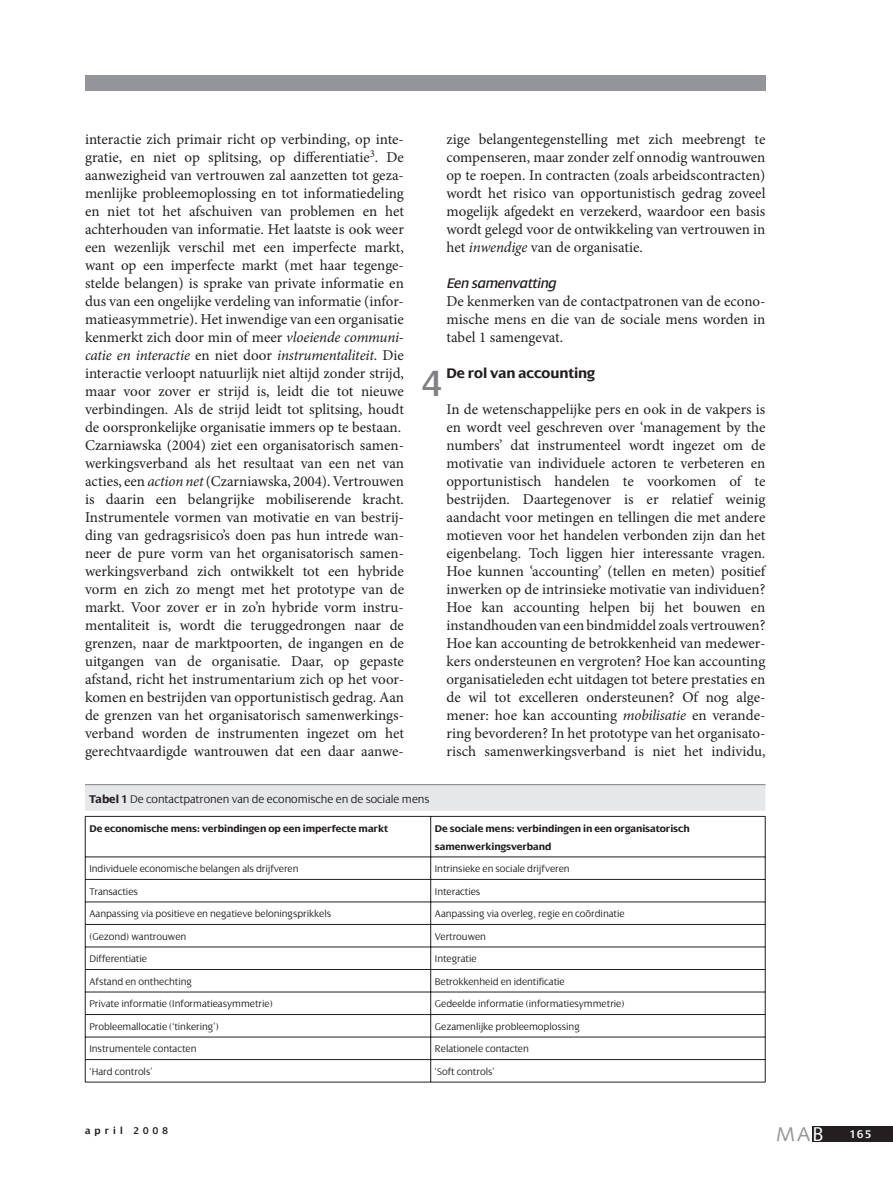
<style>
.page{position:relative;width:893px;height:1191px;background:#fff}
.page>*{position:absolute;margin:0;border:0;box-sizing:border-box;transform-origin:0 0}
.t1{font:39px "Dialog";color:#808285}
.t2{font:19.95px "Syntax LT Std";color:#939598}
.t3{font:15px/18px "Minion Pro";color:#231f20;text-align:justify}
.t4{font:700 15px "Dialog";letter-spacing:-.005em;color:#231f20}
.t5{font:italic 15px "Dialog";letter-spacing:-.005em;color:#231f20}
.t6{font:300 12px "Dialog";letter-spacing:-.005em;color:#231f20}
.t7{font:600 12px "Dialog";color:#fff}
.t8{font:300 10.5px "Dialog";letter-spacing:-.005em;color:#231f20}
.t9{font:700 10.5px/18px "Dialog";letter-spacing:-.005em;color:#231f20}
.t10{font:600 10.5px "Dialog";letter-spacing:.4em;color:#231f20}
.s1{font-style:italic}
.s2{font-weight:700}
.s3{color:#fff}
</style>
<div class="page">
<div style="left:812px;top:1126px;width:81px;height:16px;background:#231f20"></div>
<div style="left:85px;top:75px;width:680px;height:15px;background:#939598"></div>
<hr style="left:85px;top:784px;width:680px;height:1px;background:#231f20">
<div style="left:85px;top:785px;width:680px;height:25px;background:#e6e7e9"></div>
<hr style="left:85px;top:816px;width:346px;height:1px;background:#231f20">
<hr style="left:85px;top:816px;width:1px;height:40px;background:#231f20">
<hr style="left:431px;top:816px;width:334px;height:1px;background:#231f20">
<hr style="left:430px;top:816px;width:1px;height:40px;background:#231f20">
<hr style="left:765px;top:816px;width:1px;height:40px;background:#231f20">
<hr style="left:85px;top:856px;width:346px;height:1px;background:#231f20">
<hr style="left:431px;top:856px;width:334px;height:1px;background:#231f20">
<hr style="left:85px;top:879px;width:346px;height:1px;background:#231f20">
<hr style="left:431px;top:879px;width:334px;height:1px;background:#231f20">
<hr style="left:85px;top:901px;width:346px;height:1px;background:#231f20">
<hr style="left:431px;top:901px;width:334px;height:1px;background:#231f20">
<hr style="left:85px;top:924px;width:346px;height:1px;background:#231f20">
<hr style="left:431px;top:924px;width:334px;height:1px;background:#231f20">
<hr style="left:85px;top:946px;width:346px;height:1px;background:#231f20">
<hr style="left:431px;top:946px;width:334px;height:1px;background:#231f20">
<hr style="left:85px;top:969px;width:346px;height:1px;background:#231f20">
<hr style="left:431px;top:969px;width:334px;height:1px;background:#231f20">
<hr style="left:85px;top:991px;width:346px;height:1px;background:#231f20">
<hr style="left:431px;top:991px;width:334px;height:1px;background:#231f20">
<hr style="left:85px;top:1014px;width:346px;height:1px;background:#231f20">
<hr style="left:431px;top:1014px;width:334px;height:1px;background:#231f20">
<hr style="left:85px;top:1036px;width:346px;height:1px;background:#231f20">
<hr style="left:431px;top:1036px;width:334px;height:1px;background:#231f20">
<hr style="left:85px;top:1059px;width:346px;height:1px;background:#231f20">
<svg style="left:85px;top:857px;width:1px;height:224px"></svg>
<hr style="left:431px;top:1059px;width:334px;height:1px;background:#231f20">
<svg style="left:430px;top:857px;width:1px;height:224px"></svg>
<svg style="left:765px;top:857px;width:1px;height:224px"></svg>
<hr style="left:85px;top:1081px;width:346px;height:1px;background:#231f20">
<hr style="left:431px;top:1081px;width:334px;height:1px;background:#231f20">
<p class="t3" style="left:85px;top:132px;width:320px;text-align:left">interactie zich primair richt op verbinding, op inte&shy;gratie, en niet op splitsing, op differentiatie<sup>3</sup>. De aanwezigheid van vertrouwen zal aanzetten tot geza&shy;menlijke probleemoplossing en tot informatiedeling en niet tot het afschuiven van problemen en het achterhouden van informatie. Het laatste is ook weer een wezenlijk verschil met een imperfecte markt, want op een imperfecte markt (met haar tegenge&shy;stelde belangen) is sprake van private informatie en dus van een ongelijke verdeling van informatie (infor&shy;matieasymmetrie). Het inwendige van een organisatie kenmerkt zich door min of meer <span class="s1">vloeiende communi&shy;catie en interactie</span> en niet door <span class="s1">instrumentaliteit</span>. Die interactie verloopt natuurlijk niet altijd zonder strijd, maar voor zover er strijd is, leidt die tot nieuwe verbindingen. Als de strijd leidt tot splitsing, houdt de oorspronkelijke organisatie immers op te bestaan.<br>Czarniawska (2004) ziet een organisatorisch samen&shy;werkingsverband als het resultaat van een net van acties, een <span class="s1">action net</span> (Czarniawska, 2004). Vertrouwen is daarin een belangrijke mobiliserende kracht.<br>Instrumentele vormen van motivatie en van bestrij&shy;ding van gedragsrisico’s doen pas hun intrede wan&shy;neer de pure vorm van het organisatorisch samen&shy;werkingsverband zich ontwikkelt tot een hybride vorm en zich zo mengt met het prototype van de markt. Voor zover er in zo’n hybride vorm instru&shy;mentaliteit is, wordt die teruggedrongen naar de grenzen, naar de marktpoorten, de ingangen en de uitgangen van de organisatie. Daar, op gepaste afstand, richt het instrumentarium zich op het voor&shy;komen en bestrijden van opportunistisch gedrag. Aan de grenzen van het organisatorisch samenwerkings&shy;verband worden de instrumenten ingezet om het gerechtvaardigde wantrouwen dat een daar aanwe-</p>
<p class="t3" style="left:446px;top:132px;width:320px">zige belangentegenstelling met zich meebrengt te compenseren, maar zonder zelf onnodig wantrouwen op te roepen. In contracten (zoals arbeidscontracten) wordt het risico van opportunistisch gedrag zoveel mogelijk afgedekt en verzekerd, waardoor een basis wordt gelegd voor de ontwikkeling van vertrouwen in het <span class="s1">inwendige</span> van de organisatie.</p>
<p class="t5" style="left:446px;top:276px;width:111px">Een samenvatting</p>
<p class="t3" style="left:446px;top:294px;width:320px">De kenmerken van de contactpatronen van de econo&shy;mische mens en die van de sociale mens worden in tabel 1 samengevat.</p>
<p class="t4" style="left:446px;top:367px;width:150px">De rol van accounting</p>
<p class="t3" style="left:446px;top:402px;width:320px">In de wetenschappelijke pers en ook in de vakpers is en wordt veel geschreven over ‘management by the numbers’ dat instrumenteel wordt ingezet om de motivatie van individuele actoren te verbeteren en opportunistisch handelen te voorkomen of te bestrijden. Daartegenover is er relatief weinig aan dacht voor metingen en tellingen die met andere motieven voor het handelen verbonden zijn dan het eigenbelang. Toch liggen hier interessante vragen.<br>Hoe kunnen ‘accounting’ (tellen en meten) positief inwerken op de intrinsieke motivatie van individuen?<br>Hoe kan accounting helpen bij het bouwen en instandhouden van een bindmiddel zoals vertrouwen?<br>Hoe kan accounting de betrokkenheid van medewer&shy;kers ondersteunen en vergroten? Hoe kan accounting organisatieleden echt uitdagen tot betere prestaties en de wil tot excelleren ondersteunen? Of nog alge&shy;mener: hoe kan accounting <span class="s1">mobilisatie</span> en verande&shy;ring bevorderen? In het prototype van het organisato&shy;risch samenwerkingsverband is niet het individu,</p>
<h1 class="t1" style="left:423px;top:365px;width:21px">4</h1>
<p class="t6" style="left:89px;top:794px;width:342px"><span class="s2">Tabel 1</span> De contactpatronen van de economische en de sociale mens</p>
<p class="t9" style="left:89px;top:820px;width:300px">De economische mens: verbindingen op een imperfecte markt</p>
<p class="t9" style="left:435px;top:820px;width:256px">De sociale mens: verbindingen in een organisatorisch samenwerkingsverband</p>
<p class="t8" style="left:89px;top:864px;width:211px">Individuele economische belangen als drijfveren</p>
<p class="t8" style="left:435px;top:864px;width:136px">Intrinsieke en sociale drijfveren</p>
<p class="t8" style="left:89px;top:887px;width:50px">Transacties</p>
<p class="t8" style="left:435px;top:887px;width:47px">Interacties</p>
<p class="t8" style="left:89px;top:909px;width:243px">Aanpassing via positieve en negatieve beloningsprikkels</p>
<p class="t8" style="left:435px;top:909px;width:191px">Aanpassing via overleg, regie en coördinatie</p>
<p class="t8" style="left:89px;top:932px;width:98px">(Gezond) wantrouwen</p>
<p class="t8" style="left:435px;top:932px;width:53px">Vertrouwen</p>
<p class="t8" style="left:89px;top:954px;width:59px">Differentiatie</p>
<p class="t8" style="left:435px;top:954px;width:43px">Integratie</p>
<p class="t8" style="left:89px;top:977px;width:104px">Afstand en onthechting</p>
<p class="t8" style="left:435px;top:977px;width:131px">Betrokkenheid en identificatie</p>
<p class="t8" style="left:89px;top:999px;width:185px">Private informatie (Informatieasymmetrie)</p>
<p class="t8" style="left:435px;top:999px;width:191px">Gedeelde informatie (informatiesymmetrie)</p>
<p class="t8" style="left:89px;top:1022px;width:131px">Probleemallocatie (‘tinkering’)</p>
<p class="t8" style="left:435px;top:1022px;width:146px">Gezamenlijke probleemoplossing</p>
<p class="t8" style="left:89px;top:1044px;width:109px">Instrumentele contacten</p>
<p class="t8" style="left:435px;top:1044px;width:95px">Relationele contacten</p>
<p class="t8" style="left:89px;top:1067px;width:65px">‘Hard controls’</p>
<p class="t8" style="left:435px;top:1067px;width:61px">‘Soft controls’</p>
<p class="t10" style="left:85px;top:1127px;width:84px">april 2008</p>
<h2 class="t2" style="left:776px;top:1124px;width:49px">MA<span class="s3">B</span></h2>
<p class="t7" style="left:850px;top:1129px;width:23px">165</p>
</div>
